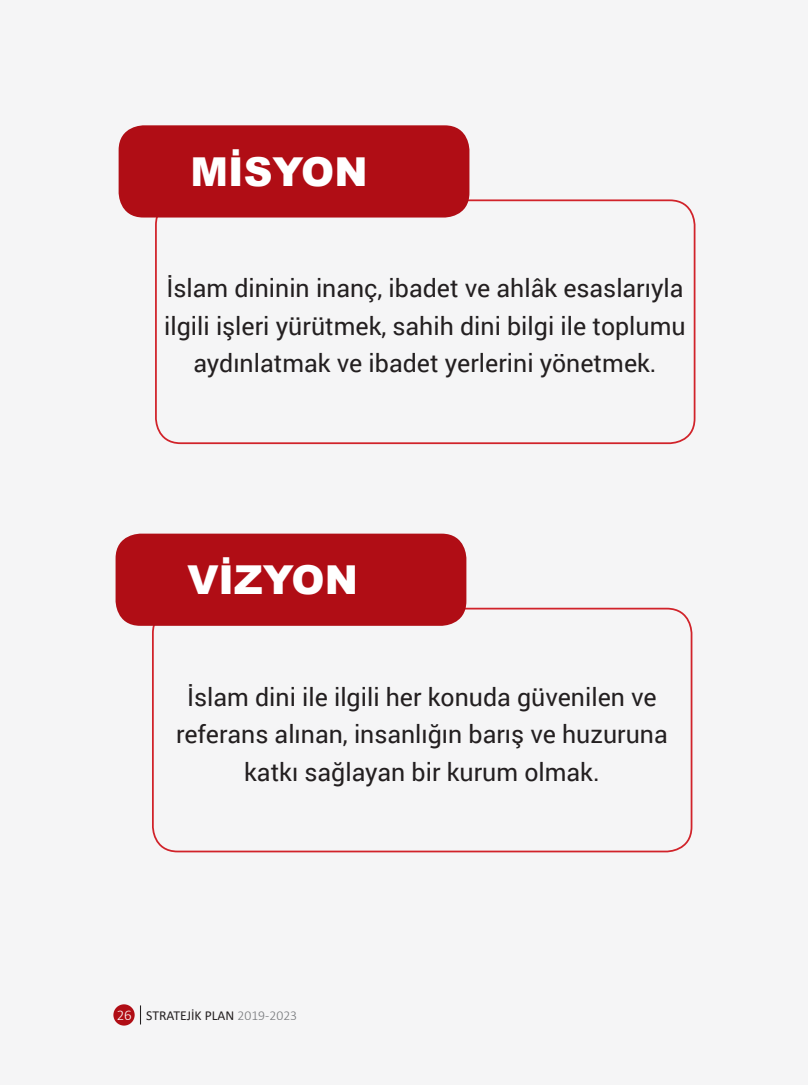
<style>
.page{position:relative;width:808px;height:1085px;background:#fff}
.page>*{position:absolute;margin:0;border:0;box-sizing:border-box;transform-origin:0 0}
.t1{font:900 39.88px "Arial";color:#fff}
.t2{font:24.88px/37.4px "Roboto";color:#231f20;text-align:center}
.t3{font:13.75px "Calibri";color:#231f20}
.s1{font-weight:300;font-size:15px;color:#fff}
.s2{font-weight:300;color:#76787b}
</style>
<div class="page">
<div style="left:0;top:0;width:808px;height:1084px;background:#f5f5f6"></div>
<svg style="left:140px;top:1005px;width:1px;height:19px"></svg>
<div style="left:113px;top:1004px;width:22px;height:21px;background:#b00d15;border-radius:50%"></div>
<div style="left:155px;top:199px;width:540px;height:245px;border:2px solid #d1232a;border-radius:25px"></div>
<div style="left:119px;top:125px;width:350px;height:92px;background:#b00d15;border-radius:25px"></div>
<div style="left:152px;top:607px;width:540px;height:245px;border:2px solid #d1232a;border-radius:25px"></div>
<div style="left:116px;top:533px;width:350px;height:92px;background:#b00d15;border-radius:25px"></div>
<p class="t1" style="left:191px;top:142px;width:178px">MİSYON</p>
<p class="t2" style="left:164px;top:269px;width:523px">İslam dininin inanç, ibadet ve ahlâk esaslarıyla ilgili işleri yürütmek, sahih dini bilgi ile toplumu aydınlatmak ve ibadet yerlerini yönetmek.</p>
<p class="t1" style="left:188px;top:550px;width:172px">VİZYON</p>
<p class="t2" style="left:176px;top:677px;width:493px">İslam dini ile ilgili her konuda güvenilen ve referans alınan, insanlığın barış ve huzuruna katkı sağlayan bir kurum olmak.</p>
<p class="t3" style="left:117px;top:1005px;width:182px"><span class="s1">26</span> STRATEJİK PLAN <span class="s2">2019-2023</span></p>
</div>
